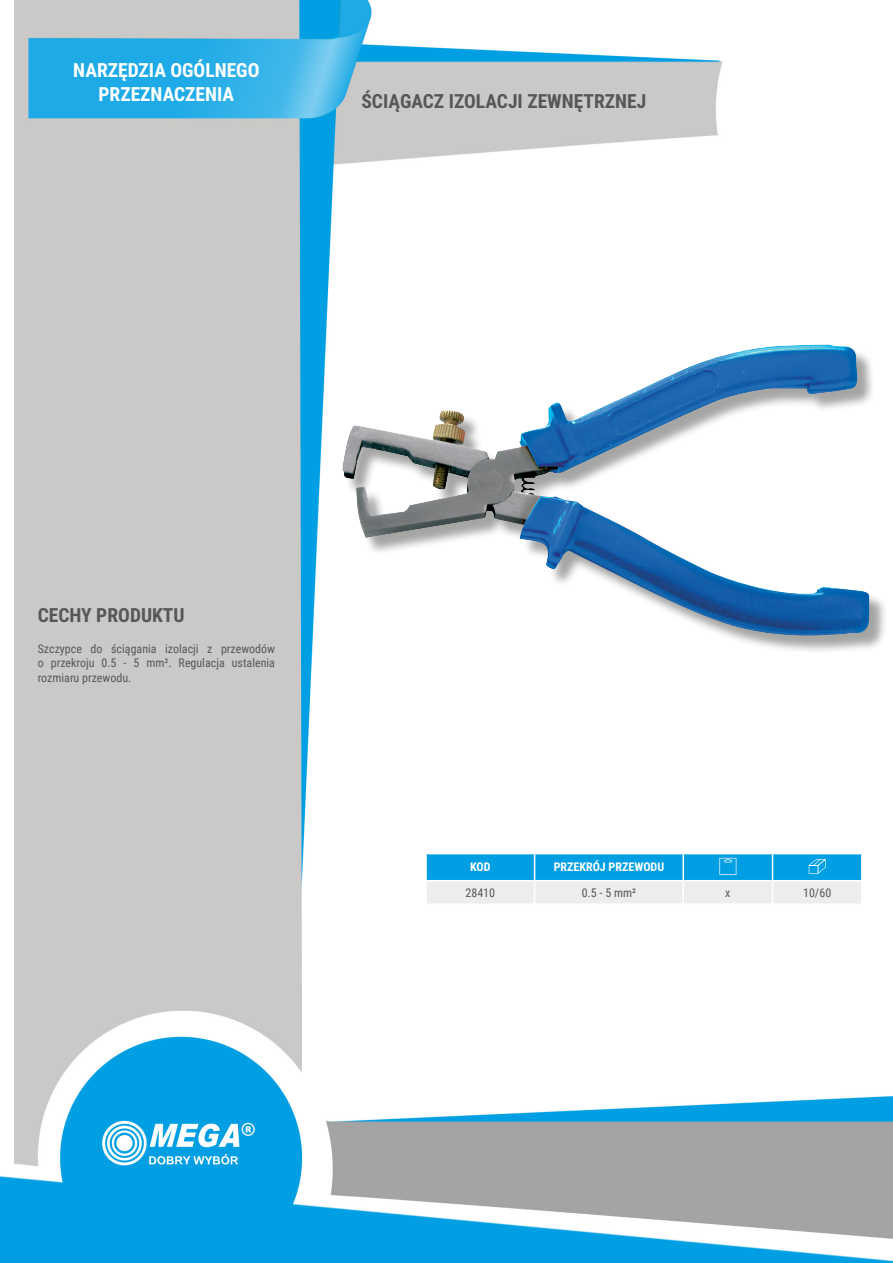
<style>
.page{position:relative;width:893px;height:1263px;background:#fff}
.page>*{position:absolute;margin:0;border:0;box-sizing:border-box;transform-origin:0 0}
.NagĹ_Ăłwek{font:700 19.5px/23.4px "Roboto Condensed";color:#fff;text-align:center}
.Lewo_bez_dzielenia{font:700 19.5px "Roboto Condensed";color:#575756}
.MateriaĹ__CECHY{font:700 19.5px "Roboto Condensed";color:#575756}
.Opisy{font:12px/14.4px "Roboto Condensed";color:#575756;text-align:justify}
.Ĺšrodek_bez_dzieleni{font:700 12px "Roboto Condensed";color:#fff}
.Center{font:12px "Roboto Condensed";color:#575756}
.Indeks{font:12px "Roboto Condensed";color:#575756}
.Tabelka_nagĹ_Ăłwek{font:700 12px "Roboto Condensed";color:#fff}
</style>
<div class="page">
<img style="left:0;top:0;width:893px;height:1263px">
<div style="left:345px;top:347px;width:543px;height:307px;background:#1d1d1b;opacity:.4"></div>
<img style="left:342px;top:345px;width:527px;height:291px">
<hr style="left:425px;top:854px;width:2px;height:26px;background:#fff">
<hr style="left:425px;top:881px;width:2px;height:22px;background:#fff">
<hr style="left:772px;top:853px;width:91px;height:1px;background:#fff">
<hr style="left:425px;top:853px;width:110px;height:1px;background:#fff">
<hr style="left:425px;top:880px;width:110px;height:1px;background:#fff">
<hr style="left:772px;top:880px;width:91px;height:1px;background:#fff">
<hr style="left:425px;top:903px;width:110px;height:2px;background:#fff">
<hr style="left:535px;top:903px;width:148px;height:2px;background:#fff">
<hr style="left:683px;top:903px;width:89px;height:2px;background:#fff">
<hr style="left:772px;top:903px;width:91px;height:2px;background:#fff">
<svg style="left:426px;top:853px;width:436px;height:50px;background:#78c7e9"></svg>
<p class="NagĹ_Ăłwek" style="left:73px;top:58px;width:188px">NARZĘDZIA OGÓLNEGO<br>PRZEZNACZENIA</p>
<p class="Lewo_bez_dzielenia" style="left:361px;top:88px;width:286px">ŚCIĄGACZ IZOLACJI ZEWNĘTRZNEJ</p>
<p class="MateriaĹ__CECHY" style="left:38px;top:601px;width:148px">CECHY PRODUKTU</p>
<p class="Opisy" style="left:38px;top:641px;width:239px">Szczypce do ściągania izolacji z przewodów o przekroju 0.5 - 5 mm². Regulacja ustalenia rozmiaru przewodu.</p>
<p class="Tabelka_nagĹ_Ăłwek" style="left:470px;top:859px;width:22px">KOD</p>
<p class="Ĺšrodek_bez_dzieleni" style="left:554px;top:859px;width:112px">PRZEKRÓJ PRZEWODU</p>
<p class="Indeks" style="left:465px;top:885px;width:31px">28410</p>
<p class="Center" style="left:582px;top:885px;width:56px">0.5 - 5 mm²</p>
<p class="Center" style="left:725px;top:885px;width:7px">x</p>
<p class="Center" style="left:803px;top:885px;width:30px">10/60</p>
</div>
